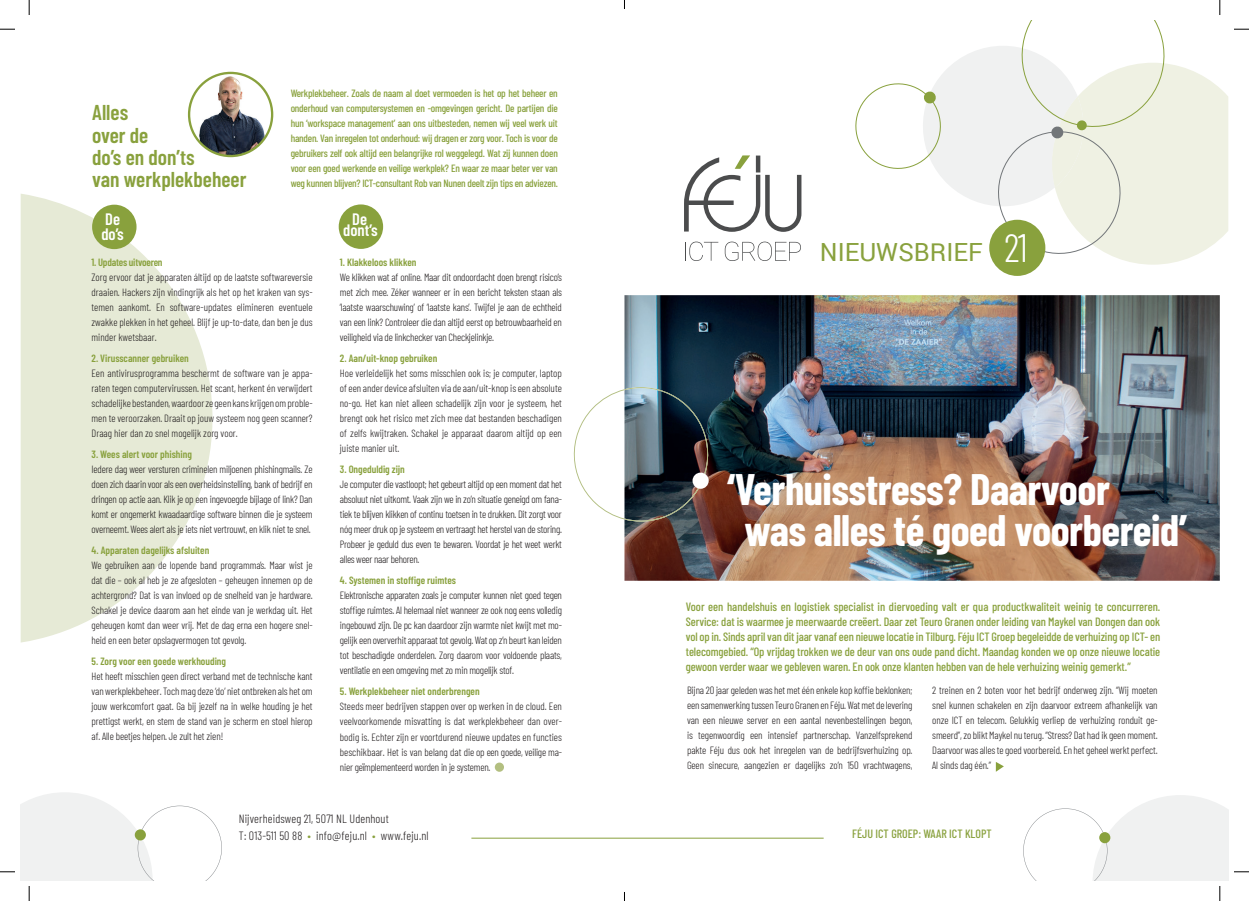
<style>
.page{position:relative;width:1249px;height:901px;background:#fff}
.page>*{position:absolute;margin:0;border:0;box-sizing:border-box;transform-origin:0 0}
.t1{font:700 43px/41px "Barlow Condensed";letter-spacing:-.01em;color:#fff}
.t2{font:25px "Roboto";color:#89a13d}
.t3{font:600 21.4px/22.4px "Barlow Condensed";color:#89a13d}
.t4{font:600 16.6px/15.1px "Barlow Condensed";color:#fff}
.t5{font:600 16.5px "Barlow Condensed";color:#fff}
.t6{font:500 12px/15px "Barlow Condensed";letter-spacing:-.01em;color:#89a13d;text-align:justify}
.t7{font:300 12px/17px "Barlow Condensed";letter-spacing:.01em;color:#231f20}
.t8{font:300 10.5px/15px "Barlow Condensed";letter-spacing:-.01em;color:#231f20;text-align:justify}
.t9{font:500 10.5px/15px "Barlow Condensed";letter-spacing:-.02em;color:#89a13d;text-align:justify}
.t10{font:600 10.5px "Barlow Condensed";color:#89a13d}
.t11{font:600 10.5px "Barlow Condensed";letter-spacing:-.02em;color:#89a13d}
.s1{color:#89a13d}
.s2{font-family:"Barlow Condensed";font-weight:300;font-size:39.6px;color:#fff}
</style>
<div class="page">
<svg style="left:21px;top:194px;width:192px;height:448px;fill:#e6ead6"></svg>
<img style="left:624px;top:295px;width:596px;height:285px">
<svg style="left:684px;top:155px;width:117px;height:77px"></svg>
<svg style="left:685px;top:241px;width:33px;height:20px"></svg>
<svg style="left:725px;top:241px;width:76px;height:20px"></svg>
<svg style="left:855px;top:21px;width:373px;height:243px"></svg>
<div style="left:989px;top:220px;width:56px;height:56px;background:#89a13d;border-radius:50%"></div>
<hr style="left:471px;top:837px;width:353px;height:1px;background:#89a13d">
<svg style="left:996px;top:762px;width:8px;height:9px"></svg>
<div style="left:92px;top:204px;width:45px;height:45px;background:#89a13d;border-radius:50%"></div>
<div style="left:339px;top:204px;width:44px;height:45px;background:#89a13d;border-radius:50%"></div>
<svg style="left:573px;top:389px;width:51px;height:130px"></svg>
<img style="left:624px;top:387px;width:91px;height:134px">
<div style="left:692px;top:472px;width:17px;height:16px;background:#fff;border-radius:50%"></div>
<img style="left:189px;top:73px;width:83px;height:83px;border-radius:42px">
<div style="left:188px;top:72px;width:85px;height:85px;border:2px solid #89a13d;border-radius:50%"></div>
<div style="left:495px;top:762px;width:9px;height:9px;background:#b3bf81;border-radius:50%"></div>
<svg style="left:0;top:29px;width:15px;height:1px"></svg>
<svg style="left:1234px;top:29px;width:15px;height:1px"></svg>
<svg style="left:0;top:871px;width:15px;height:1px"></svg>
<svg style="left:1234px;top:871px;width:15px;height:1px"></svg>
<svg style="left:29px;top:0;width:1px;height:15px"></svg>
<svg style="left:21px;top:792px;width:201px;height:108px"></svg>
<svg style="left:1219px;top:0;width:2px;height:15px"></svg>
<svg style="left:1023px;top:795px;width:205px;height:105px"></svg>
<h3 class="t3" style="left:92px;top:100px;width:156px">Alles<br>over de<br>do’s en don’ts<br>van werkplekbeheer</h3>
<h3 class="t4" style="left:101px;top:210px;width:24px">De do’s</h3>
<p class="t9" style="left:291px;top:85px;width:269px">Werkplekbeheer. Zoals de naam al doet vermoeden is het op het beheer en onderhoud van computersystemen en -omgevingen gericht. De partijen die hun ‘workspace management’ aan ons uitbesteden, nemen wij veel werk uit handen. Van inregelen tot onderhoud: wij dragen er zorg voor. Toch is voor de gebruikers zelf ook altijd een belangrijke rol weggelegd. Wat zij kunnen doen voor een goed werkende en veilige werkplek? En waar ze maar beter ver van weg kunnen blijven? ICT-consultant Rob van Nunen deelt zijn tips en adviezen.</p>
<h3 class="t5" style="left:352px;top:207px;width:16px">De</h3>
<h3 class="t5" style="left:343px;top:218px;width:36px">dont’s</h3>
<p class="t11" style="left:92px;top:254px;width:73px">1. Updates uitvoeren</p>
<p class="t8" style="left:92px;top:269px;width:223px">Zorg ervoor dat je apparaten áltijd op de laatste softwareversie draaien. Hackers zijn vindingrijk als het op het kraken van sys&shy;temen aankomt. En software-updates elimineren eventuele zwakke plekken in het geheel. Blijf je up-to-date, dan ben je dus minder kwetsbaar.</p>
<p class="t10" style="left:92px;top:351px;width:99px">2. Virusscanner gebruiken</p>
<p class="t8" style="left:92px;top:365px;width:223px">Een antivirusprogramma beschermt de software van je appa&shy;raten tegen computervirussen. Het scant, herkent én verwijdert schadelijke bestanden, waardoor ze geen kans krijgen om proble&shy;men te veroorzaken. Draait op jouw systeem nog geen scanner?<br>Draag hier dan zo snel mogelijk zorg voor.</p>
<p class="t10" style="left:92px;top:447px;width:102px">3. Wees alert voor phishing</p>
<p class="t8" style="left:92px;top:461px;width:223px">Iedere dag weer versturen criminelen miljoenen phishingmails. Ze doen zich daarin voor als een overheidsinstelling, bank of bedrijf en dringen op actie aan. Klik je op een ingevoegde bijlage of link? Dan komt er ongemerkt kwaadaardige software binnen die je systeem overneemt. Wees alert als je iets niet vertrouwt, en klik niet te snel.</p>
<p class="t10" style="left:92px;top:543px;width:119px">4. Apparaten dagelijks afsluiten</p>
<p class="t8" style="left:92px;top:557px;width:223px">We gebruiken aan de lopende band programma’s. Maar wist je dat die – ook al heb je ze afgesloten – geheugen innemen op de achtergrond? Dat is van invloed op de snelheid van je hardware.<br>Schakel je device daarom aan het einde van je werkdag uit. Het geheugen komt dan weer vrij. Met de dag erna een hogere snel&shy;heid en een beter opslagvermogen tot gevolg.</p>
<p class="t10" style="left:92px;top:654px;width:136px">5. Zorg voor een goede werkhouding</p>
<p class="t8" style="left:92px;top:668px;width:223px">Het heeft misschien geen direct verband met de technische kant van werkplekbeheer. Toch mag deze ‘do’ niet ontbreken als het om jouw werkcomfort gaat. Ga bij jezelf na in welke houding je het prettigst werkt, en stem de stand van je scherm en stoel hierop af. Alle beetjes helpen. Je zult het zien!</p>
<p class="t10" style="left:340px;top:255px;width:78px">1. Klakkeloos klikken</p>
<p class="t8" style="left:340px;top:269px;width:224px">We klikken wat af online. Maar dit ondoordacht doen brengt risico’s met zich mee. Zéker wanneer er in een bericht teksten staan als ‘laatste waarschuwing’ of ‘laatste kans’. Twijfel je aan de echtheid van een link? Controleer die dan altijd eerst op betrouwbaarheid en veiligheid via de linkchecker van Checkjelinkje.</p>
<p class="t10" style="left:340px;top:351px;width:99px">2. Aan/uit-knop gebruiken</p>
<p class="t8" style="left:340px;top:365px;width:224px">Hoe verleidelijk het soms misschien ook is; je computer, laptop of een ander device afsluiten via de aan/uit-knop is een absolute no-go. Het kan niet alleen schadelijk zijn voor je systeem, het brengt ook het risico met zich mee dat bestanden beschadigen of zelfs kwijtraken. Schakel je apparaat daarom altijd op een juiste manier uit.</p>
<p class="t10" style="left:340px;top:462px;width:66px">3. Ongeduldig zijn</p>
<p class="t8" style="left:340px;top:476px;width:224px">Je computer die vastloopt; het gebeurt altijd op een moment dat het absoluut niet uitkomt. Vaak zijn we in zo’n situatie geneigd om fana&shy;tiek te blijven klikken of continu toetsen in te drukken. Dit zorgt voor nóg meer druk op je systeem en vertraagt het herstel van de storing.<br>Probeer je geduld dus even te bewaren. Voordat je het weet werkt alles weer naar behoren.</p>
<p class="t10" style="left:340px;top:573px;width:118px">4. Systemen in stoffige ruimtes</p>
<p class="t8" style="left:340px;top:587px;width:224px">Elektronische apparaten zoals je computer kunnen niet goed tegen stoffige ruimtes. Al helemaal niet wanneer ze ook nog eens volledig ingebouwd zijn. De pc kan daardoor zijn warmte niet kwijt met mo&shy;gelijk een oververhit apparaat tot gevolg. Wat op z’n beurt kan leiden tot beschadigde onderdelen. Zorg daarom voor voldoende plaats, ventilatie en een omgeving met zo min mogelijk stof.</p>
<p class="t10" style="left:340px;top:684px;width:141px">5. Werkplekbeheer niet onderbrengen</p>
<p class="t8" style="left:340px;top:698px;width:224px">Steeds meer bedrijven stappen over op werken in de cloud. Een veelvoorkomende misvatting is dat werkplekbeheer dan over&shy;bodig is. Echter zijn er voortdurend nieuwe updates en functies beschikbaar. Het is van belang dat die op een goede, veilige ma&shy;nier geïmplementeerd worden in je systemen.</p>
<p class="t7" style="left:239px;top:808px;width:191px">Nijverheidsweg 21, 5071 NL Udenhout<br>T: 013-511 50 88 <span class="s1">•</span> info@feju.nl <span class="s1">•</span> www.feju.nl</p>
<h2 class="t2" style="left:820px;top:234px;width:209px">NIEUWSBRIEF <span class="s2">21</span></h2>
<h1 class="t1" style="left:744px;top:466px;width:444px;text-indent:-17px">‘Verhuisstress? Daarvoor<br>was alles té goed voorbereid’</h1>
<p class="t6" style="left:686px;top:598px;width:476px">Voor een handelshuis en logistiek specialist in diervoeding valt er qua productkwaliteit weinig te concurreren.<br>Service: dat is waarmee je meerwaarde creëert. Daar zet Teuro Granen onder leiding van Maykel van Dongen dan ook vol op in. Sinds april van dit jaar vanaf een nieuwe locatie in Tilburg. Féju ICT Groep begeleidde de verhuizing op ICT- en telecomgebied. “Op vrijdag trokken we de deur van ons oude pand dicht. Maandag konden we op onze nieuwe locatie gewoon verder waar we gebleven waren. En ook onze klanten hebben van de hele verhuizing weinig gemerkt.”</p>
<p class="t8" style="left:687px;top:682px;width:227px">Bijna 20 jaar geleden was het met één enkele kop koffie beklonken; een samenwerking tussen Teuro Granen en Féju. Wat met de levering van een nieuwe server en een aantal nevenbestellingen begon, is tegenwoordig een intensief partnerschap. Vanzelfsprekend pakte Féju dus ook het inregelen van de bedrijfsverhuizing op.<br>Geen sinecure, aangezien er dagelijks zo’n 150 vrachtwagens,</p>
<p class="t8" style="left:932px;top:682px;width:227px">2 treinen en 2 boten voor het bedrijf onderweg zijn. “Wij moeten snel kunnen schakelen en zijn daarvoor extreem afhankelijk van onze ICT en telecom. Gelukkig verliep de verhuizing ronduit ge&shy;smeerd”, zo blikt Maykel nu terug. “Stress? Dat had ik geen moment.<br>Daarvoor was alles te goed voorbereid. En het geheel werkt perfect.<br>Al sinds dag één.”</p>
<p class="t6" style="left:852px;top:824px;width:141px">FÉJU ICT GROEP: WAAR ICT KLOPT</p>
</div>
